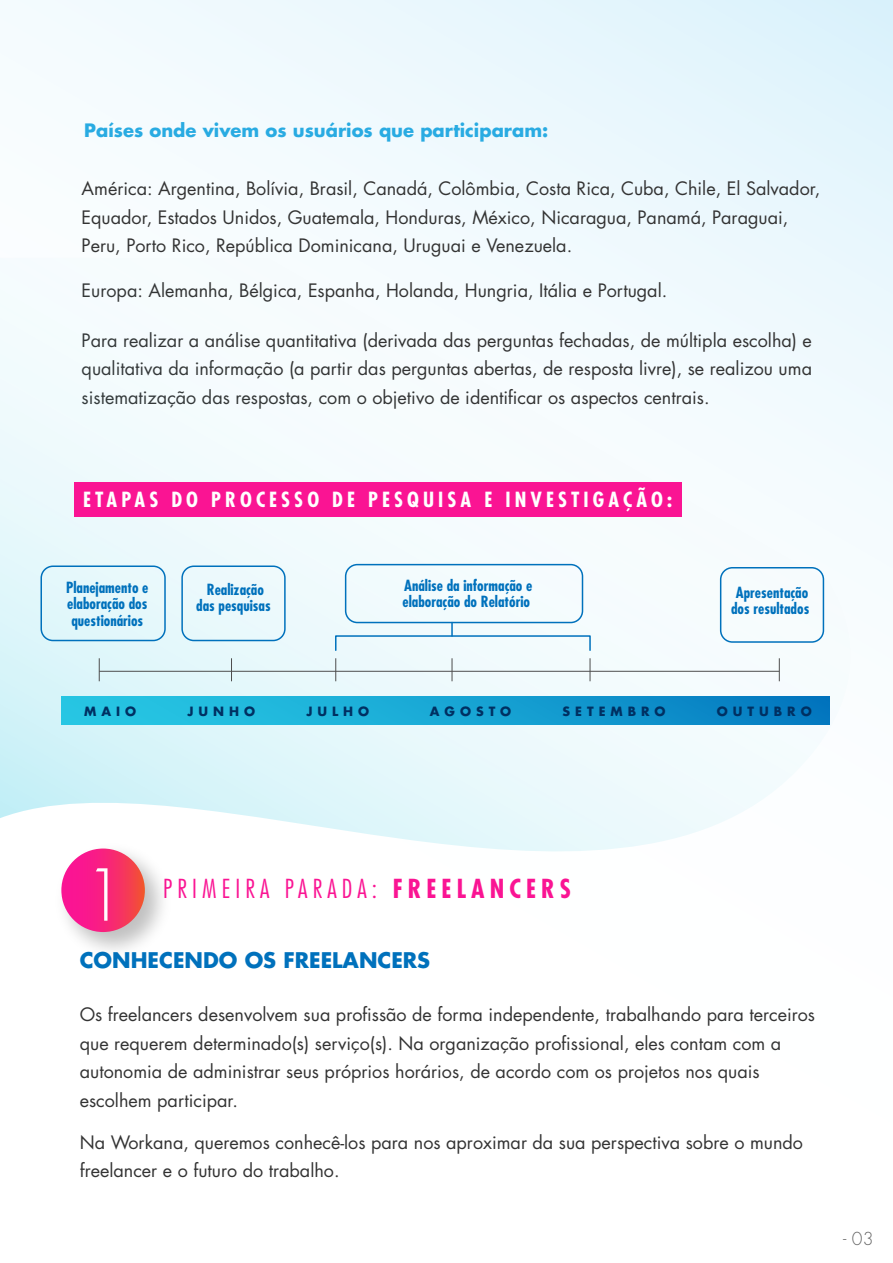
<style>
.page{position:relative;width:893px;height:1263px;background:#fff}
.page>*{position:absolute;margin:0;border:0;box-sizing:border-box;transform-origin:0 0}
.t1{font:300 69.45px "Futura Std";color:#fff}
.t2{font:300 condensed 25.5px "Futura Std";letter-spacing:.2em;color:#fa1493}
.t3{font:700 21px "Futura Std";color:#0071bc}
.t4{font:700 condensed 20.4px "Futura Std";letter-spacing:.2em;color:#fff}
.t5{font:18px/28.5px "Futura Std";color:#333}
.t6{font:700 18px "Futura Std";color:#29abe2}
.t7{font:300 17.4px "Futura Std";color:#666}
.t8{font:700 condensed 15px/16.5px "Futura Std";color:#0071bc;text-align:center}
.t9{font:700 12.45px "Futura Std";letter-spacing:.4em;color:#003062}
.s1{font-weight:700}
</style>
<div class="page">
<div style="left:0;top:0;width:893px;height:1263px;background:linear-gradient(to bottom,#eaf7fd,#fff)"></div>
<svg style="left:0;top:258px;width:851px;height:593px"></svg>
<div style="left:74px;top:482px;width:607px;height:34px;background:#fa1493"></div>
<hr style="left:99px;top:671px;width:680px;height:1px;background:#4d4d4d">
<svg style="left:99px;top:658px;width:1px;height:23px"></svg>
<svg style="left:231px;top:658px;width:1px;height:23px"></svg>
<svg style="left:335px;top:658px;width:1px;height:23px"></svg>
<svg style="left:452px;top:658px;width:1px;height:23px"></svg>
<svg style="left:590px;top:658px;width:1px;height:23px"></svg>
<svg style="left:779px;top:658px;width:1px;height:23px"></svg>
<div style="left:335px;top:635px;width:256px;height:16px;border:2px solid #0071bc"></div>
<div style="left:61px;top:696px;width:768px;height:28px;background:linear-gradient(to right,#2bcee7,#057bc1)"></div>
<div style="left:40px;top:565px;width:126px;height:76px;border:2px solid #0071bc;border-radius:12px"></div>
<div style="left:345px;top:564px;width:238px;height:59px;border:2px solid #0071bc;border-radius:12px"></div>
<div style="left:181px;top:565px;width:105px;height:76px;border:2px solid #0071bc;border-radius:12px"></div>
<div style="left:720px;top:567px;width:104px;height:76px;border:2px solid #0071bc;border-radius:12px"></div>
<svg style="left:451px;top:622px;width:2px;height:14px"></svg>
<img style="left:48px;top:835px;width:130px;height:131px">
<svg style="left:61px;top:848px;width:84px;height:84px"></svg>
<p class="t6" style="left:84px;top:118px;width:466px">Países onde vivem os usuários que participaram:</p>
<p class="t5" style="left:82px;top:175px;width:740px">América: Argentina, Bolívia, Brasil, Canadá, Colômbia, Costa Rica, Cuba, Chile, El Salvador,<br>Equador, Estados Unidos, Guatemala, Honduras, México, Nicaragua, Panamá, Paraguai,<br>Peru, Porto Rico, República Dominicana, Uruguai e Venezuela.</p>
<p class="t5" style="left:82px;top:276px;width:587px">Europa: Alemanha, Bélgica, Espanha, Holanda, Hungria, Itália e Portugal.</p>
<p class="t5" style="left:82px;top:326px;width:732px;text-align:justify">Para realizar a análise quantitativa (derivada das perguntas fechadas, de múltipla escolha) e qualitativa da informação (a partir das perguntas abertas, de resposta livre), se realizou uma sistematização das respostas, com o objetivo de identificar os aspectos centrais.</p>
<p class="t4" style="left:83px;top:487px;width:590px">ETAPAS DO PROCESSO DE PESQUISA E INVESTIGAÇÃO:</p>
<p class="t8" style="left:403px;top:577px;width:131px;text-align:left">Análise da informação e elaboração do Relatório</p>
<p class="t8" style="left:66px;top:579px;width:84px;text-align:justify">Planejamento e elaboração dos questionários</p>
<p class="t8" style="left:196px;top:581px;width:76px">Realização das pesquisas</p>
<p class="t8" style="left:731px;top:584px;width:80px">Apresentação dos resultados</p>
<p class="t9" style="left:84px;top:703px;width:53px">MAIO</p>
<p class="t9" style="left:187px;top:703px;width:69px">JUNHO</p>
<p class="t9" style="left:306px;top:703px;width:64px">JULHO</p>
<p class="t9" style="left:430px;top:703px;width:83px">AGOSTO</p>
<p class="t9" style="left:563px;top:703px;width:105px">SETEMBRO</p>
<p class="t9" style="left:717px;top:703px;width:96px">OUTUBRO</p>
<h1 class="t1" style="left:83px;top:853px;width:45px">1</h1>
<h2 class="t2" style="left:163px;top:873px;width:409px">PRIMEIRA PARADA: <span class="s1">FREELANCERS</span></h2>
<p class="t3" style="left:80px;top:946px;width:352px">CONHECENDO OS FREELANCERS</p>
<p class="t5" style="left:80px;top:1000px;width:737px">Os freelancers desenvolvem sua profissão de forma independente, trabalhando para terceiros que requerem determinado(s) serviço(s). Na organização profissional, eles contam com a autonomia de administrar seus próprios horários, de acordo com os projetos nos quais escolhem participar.</p>
<p class="t5" style="left:80px;top:1128px;width:725px">Na Workana, queremos conhecê-los para nos aproximar da sua perspectiva sobre o mundo freelancer e o futuro do trabalho.</p>
<p class="t7" style="left:843px;top:1227px;width:32px">- 03</p>
</div>
